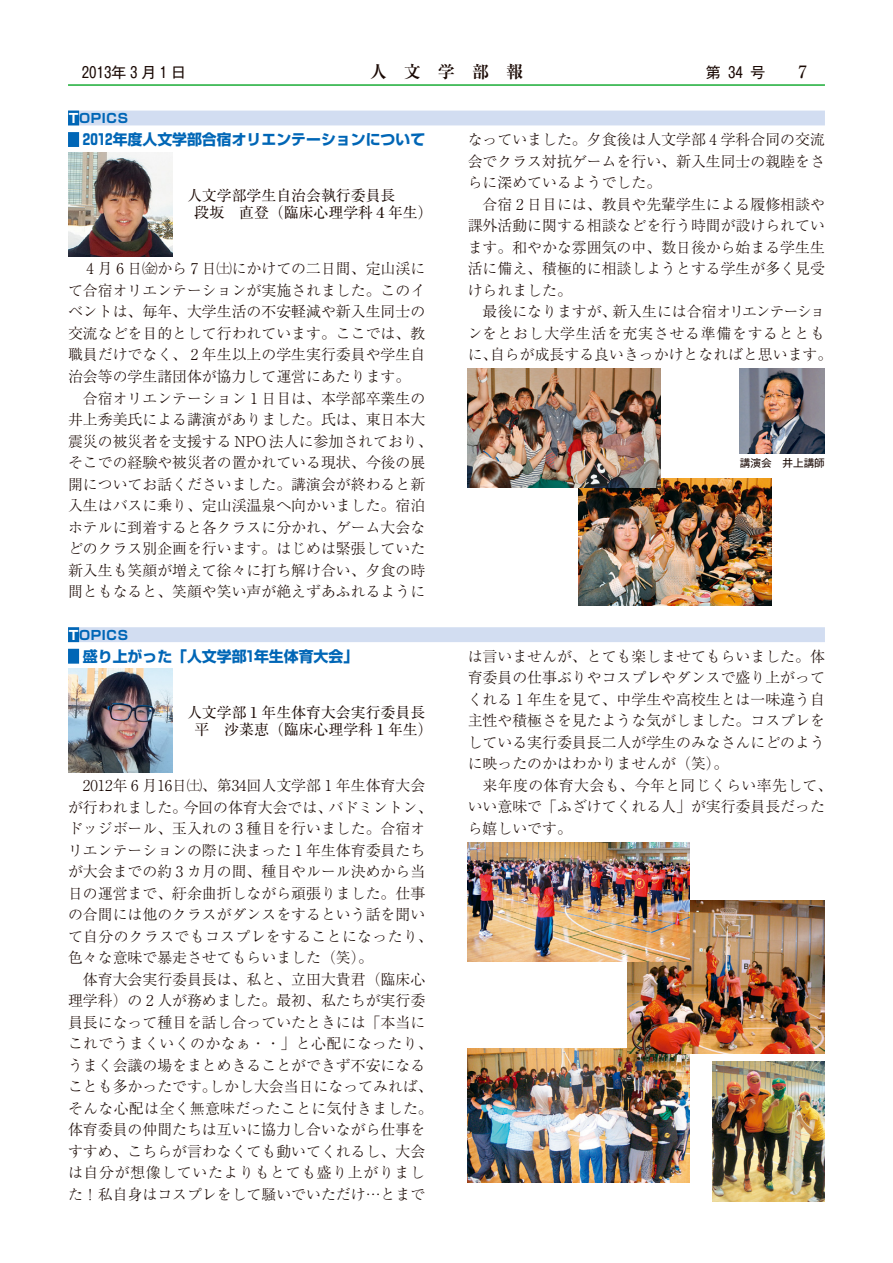
<style>
.page{position:relative;width:893px;height:1263px;background:#fff}
.page>*{position:absolute;margin:0;border:0;box-sizing:border-box;transform-origin:0 0}
.t1{font:700 16.95px "Ryumin Pro";letter-spacing:1em;color:#1a0904}
.t2{font:500 16.95px "Ryumin Pro";color:#1a0904}
.t3{font:300 14.85px/21.5px "Ryumin Pro";color:#1a0904;text-align:justify}
.t4{font:14.85px/17px "Ryumin Pro";color:#1a0904;text-align:center}
.t5{font:700 14.85px "Shin Go Pro";color:#0066b6}
.t6{font:14.85px "Gothic MB101 Pro";color:#1a0904}
.t7{font:700 12.75px "Shin Go Pro";letter-spacing:.05em;color:#0066b6}
.t8{font:10.65px "Gothic MB101 Pro";color:#1a0904}
.s1{color:#fff}
</style>
<div class="page">
<hr style="left:68px;top:84px;width:757px;height:2px;background:#18ab34">
<div style="left:68px;top:111px;width:757px;height:14px;background:#d2ddf1"></div>
<div style="left:68px;top:111px;width:11px;height:14px;background:#0066b6"></div>
<div style="left:68px;top:132px;width:11px;height:15px;background:#0066b6"></div>
<div style="left:68px;top:627px;width:757px;height:15px;background:#d2ddf1"></div>
<div style="left:68px;top:627px;width:11px;height:15px;background:#0066b6"></div>
<div style="left:68px;top:649px;width:11px;height:15px;background:#0066b6"></div>
<img style="left:712px;top:1061px;width:113px;height:140px">
<img style="left:68px;top:669px;width:104px;height:104px">
<img style="left:68px;top:152px;width:104px;height:104px">
<img style="left:468px;top:1048px;width:221px;height:134px">
<img style="left:739px;top:368px;width:85px;height:85px">
<img style="left:578px;top:478px;width:194px;height:128px">
<img style="left:468px;top:368px;width:193px;height:119px">
<img style="left:628px;top:901px;width:197px;height:152px">
<img style="left:468px;top:842px;width:221px;height:119px">
<p class="t6" style="left:82px;top:60px;width:106px">2013年 3 月 1 日</p>
<p class="t1" style="left:370px;top:58px;width:155px">人文学部報</p>
<p class="t6" style="left:706px;top:60px;width:61px">第 34 号</p>
<p class="t2" style="left:798px;top:58px;width:10px">7</p>
<p class="t7" style="left:69px;top:108px;width:61px"><span class="s1">T</span>OPICS</p>
<p class="t5" style="left:83px;top:128px;width:344px">2012年度人文学部合宿オリエンテーションについて</p>
<p class="t3" style="left:468px;top:128px;width:359px">なっていました。夕食後は人文学部４学科合同の交流会でクラス対抗ゲームを行い、新入生同士の親睦をさらに深めているようでした。</p>
<p class="t3" style="left:468px;top:192px;width:359px;text-indent:15px">合宿 2 日目には、教員や先輩学生による履修相談や課外活動に関する相談などを行う時間が設けられています。和やかな雰囲気の中、数日後から始まる学生生活に備え、積極的に相談しようとする学生が多く見受けられました。</p>
<p class="t3" style="left:468px;top:300px;width:366px;text-align:center">最後になりますが、新入生には合宿オリエンテーショ<br>ンをとおし大学生活を充実させる準備をするとともに、自らが成長する良いきっかけとなればと思います。</p>
<p class="t4" style="left:187px;top:186px;width:247px">人文学部学生自治会執行委員長　　段坂　直登（臨床心理学科４年生）</p>
<p class="t3" style="left:68px;top:257px;width:359px;text-indent:19px">4 月 6 日㈮から 7 日㈯にかけての二日間、定山渓にて合宿オリエンテーションが実施されました。このイベントは、毎年、大学生活の不安軽減や新入生同士の交流などを目的として行われています。ここでは、教職員だけでなく、 2 年生以上の学生実行委員や学生自治会等の学生諸団体が協力して運営にあたります。</p>
<p class="t3" style="left:68px;top:386px;width:366px;text-align:center">合宿オリエンテーション１日目は、本学部卒業生の<br>井上秀美氏による講演がありました。氏は、東日本大震災の被災者を支援する NPO 法人に参加されており、そこでの経験や被災者の置かれている現状、今後の展開についてお話くださいました。講演会が終わると新入生はバスに乗り、定山渓温泉へ向かいました。宿泊ホテルに到着すると各クラスに分かれ、ゲーム大会などのクラス別企画を行います。はじめは緊張していた新入生も笑顔が増えて徐々に打ち解け合い、夕食の時間ともなると、笑顔や笑い声が絶えずあふれるように</p>
<p class="t8" style="left:740px;top:454px;width:87px">講演会　井上講師</p>
<p class="t7" style="left:69px;top:624px;width:61px"><span class="s1">T</span>OPICS</p>
<p class="t5" style="left:83px;top:644px;width:277px">盛り上がった「人文学部1年生体育大会」</p>
<p class="t4" style="left:187px;top:703px;width:247px">人文学部１年生体育大会実行委員長平　沙菜恵（臨床心理学科１年生）</p>
<p class="t3" style="left:68px;top:773px;width:366px;text-align:left;text-indent:15px">2012年 6 月16日㈯、第34回人文学部 1 年生体育大会が行われました。今回の体育大会では、バドミントン、ドッジボール、玉入れの 3 種目を行いました。合宿オリエンテーションの際に決まった１年生体育委員たちが大会までの約 3 カ月の間、種目やルール決めから当日の運営まで、紆余曲折しながら頑張りました。仕事の合間には他のクラスがダンスをするという話を聞いて自分のクラスでもコスプレをすることになったり、色々な意味で暴走させてもらいました（笑）。</p>
<p class="t3" style="left:68px;top:967px;width:366px;text-align:center">体育大会実行委員長は、私と、立田大貴君（臨床心<br>理学科）の 2 人が務めました。最初、私たちが実行委員長になって種目を話し合っていたときには「本当にこれでうまくいくのかなぁ・・」と心配になったり、うまく会議の場をまとめきることができず不安になることも多かったです。しかし大会当日になってみれば、そんな心配は全く無意味だったことに気付きました。体育委員の仲間たちは互いに協力し合いながら仕事をすすめ、こちらが言わなくても動いてくれるし、大会は自分が想像していたよりもとても盛り上がりました！私自身はコスプレをして騒いでいただけ…とまで</p>
<p class="t3" style="left:468px;top:644px;width:359px">は言いませんが、とても楽しませてもらいました。体育委員の仕事ぶりやコスプレやダンスで盛り上がってくれる１年生を見て、中学生や高校生とは一味違う自主性や積極さを見たような気がしました。コスプレをしている実行委員長二人が学生のみなさんにどのように映ったのかはわかりませんが（笑）。</p>
<p class="t3" style="left:468px;top:773px;width:366px;text-align:left;text-indent:15px">来年度の体育大会も、今年と同じくらい率先して、いい意味で「ふざけてくれる人」が実行委員長だったら嬉しいです。</p>
</div>
